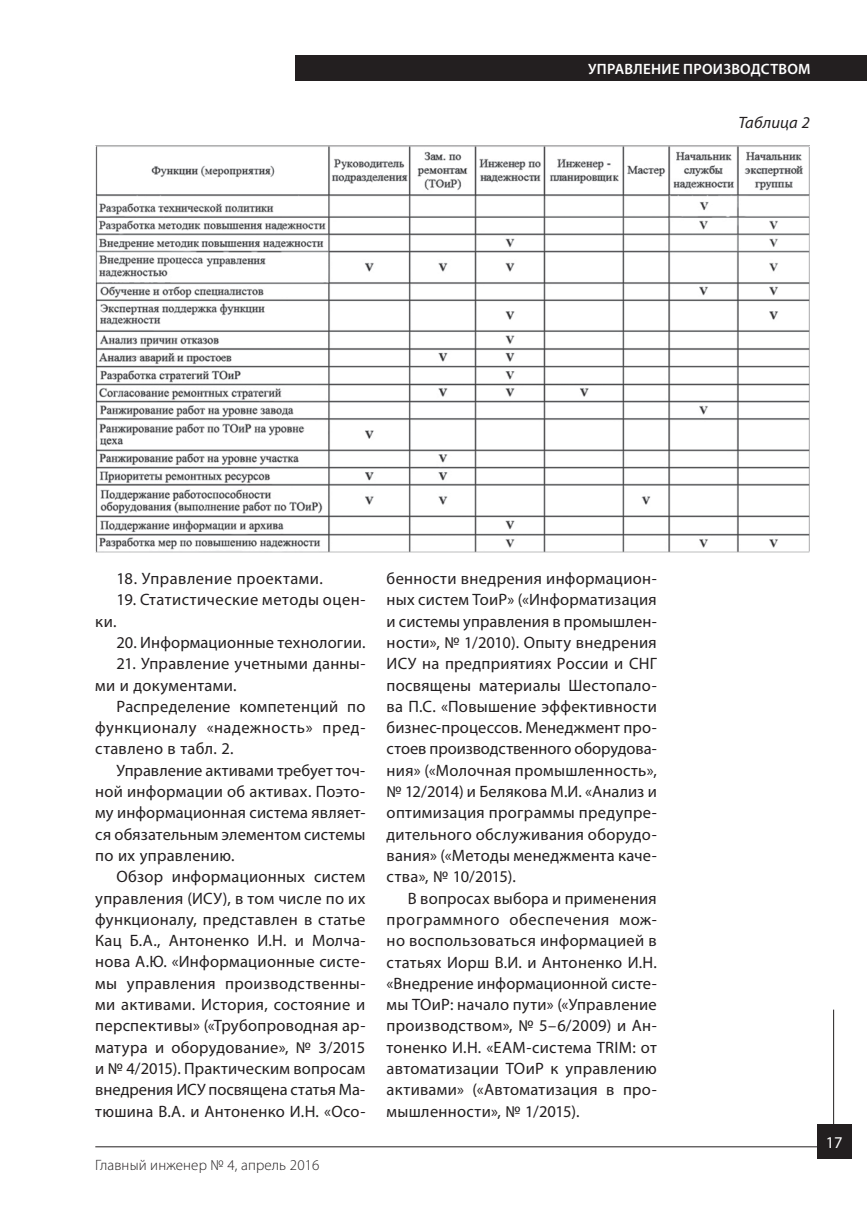
<style>
.page{position:relative;width:867px;height:1207px;background:#fff}
.page>*{position:absolute;margin:0;border:0;box-sizing:border-box;transform-origin:0 0}
.t1{font:16.5px/21.3px "Myriad Pro";letter-spacing:.015em;color:#231f20;text-align:justify}
.t2{font:italic 16.5px "Myriad Pro";letter-spacing:.01em;color:#231f20}
.t3{font:16.5px "Myriad Pro";color:#fff}
.t4{font:300 15px "Myriad Pro";letter-spacing:.01em;color:#231f20}
.t5{font:600 15px "Myriad Pro";letter-spacing:.02em;color:#fff}
</style>
<div class="page">
<hr style="left:833px;top:1009px;width:1px;height:123px;background:#231f20">
<hr style="left:95px;top:1146px;width:722px;height:1px;background:#231f20">
<div style="left:817px;top:1124px;width:34px;height:34px;background:#231f20"></div>
<div style="left:295px;top:55px;width:572px;height:26px;background:#231f20"></div>
<img style="left:97px;top:148px;width:711px;height:403px">
<p class="t5" style="left:588px;top:60px;width:224px">УПРАВЛЕНИЕ ПРОИЗВОДСТВОМ</p>
<p class="t2" style="left:738px;top:113px;width:73px">Таблица 2</p>
<p class="t1" style="left:117px;top:569px;width:208px">18. Управление проектами.</p>
<p class="t1" style="left:95px;top:591px;width:272px;text-indent:21px">19. Статистические методы оцен&shy;ки.</p>
<p class="t1" style="left:117px;top:633px;width:250px">20. Информационные технологии.</p>
<p class="t1" style="left:95px;top:654px;width:272px;text-indent:21px">21. Управление учетными данны&shy;ми и документами.</p>
<p class="t1" style="left:95px;top:697px;width:272px;text-indent:21px">Распределение компетенций по функционалу «надежность» пред&shy;ставлено в табл. 2.</p>
<p class="t1" style="left:95px;top:761px;width:272px;text-indent:21px">Управление активами требует точ&shy;ной информации об активах. Поэто&shy;му информационная система являет&shy;ся обязательным элементом системы по их управлению.</p>
<p class="t1" style="left:95px;top:867px;width:272px;text-indent:21px">Обзор информационных систем управления (ИСУ), в том числе по их функционалу, представлен в статье Кац Б.А., Антоненко И.Н. и Молча&shy;нова А.Ю. «Информационные систе&shy;мы управления производственны&shy;ми активами. История, состояние и перспективы» («Трубопроводная ар&shy;матура и оборудование», № 3/2015 и № 4/2015). Практическим вопросам внедрения ИСУ посвящена статья Ма&shy;тюшина В.А. и Антоненко И.Н. «Осо-</p>
<p class="t4" style="left:95px;top:1156px;width:226px">Главный инженер № 4, апрель 2016</p>
<p class="t1" style="left:386px;top:569px;width:272px">бенности внедрения информацион&shy;ных систем ТоиР» («Информатизация и системы управления в промышлен&shy;ности», № 1/2010). Опыту внедрения ИСУ на предприятиях России и СНГ посвящены материалы Шестопало&shy;ва П.С. «Повышение эффективности бизнес-процессов. Менеджмент про&shy;стоев производственного оборудова&shy;ния» («Молочная промышленность», № 12/2014) и Белякова М.И. «Анализ и оптимизация программы предупре&shy;дительного обслуживания оборудо&shy;вания» («Методы менеджмента каче&shy;ства», № 10/2015).</p>
<p class="t1" style="left:386px;top:889px;width:272px;text-indent:21px">В вопросах выбора и применения программного обеспечения мож&shy;но воспользоваться информацией в статьях Иорш В.И. и Антоненко И.Н. «Внедрение информационной систе&shy;мы ТОиР: начало пути» («Управление производством», № 5–6/2009) и Ан&shy;тоненко И.Н. «EAM-система TRIM: от автоматизации ТОиР к управлению активами» («Автоматизация в про&shy;мышленности», № 1/2015).</p>
<p class="t3" style="left:825px;top:1136px;width:18px">17</p>
</div>
